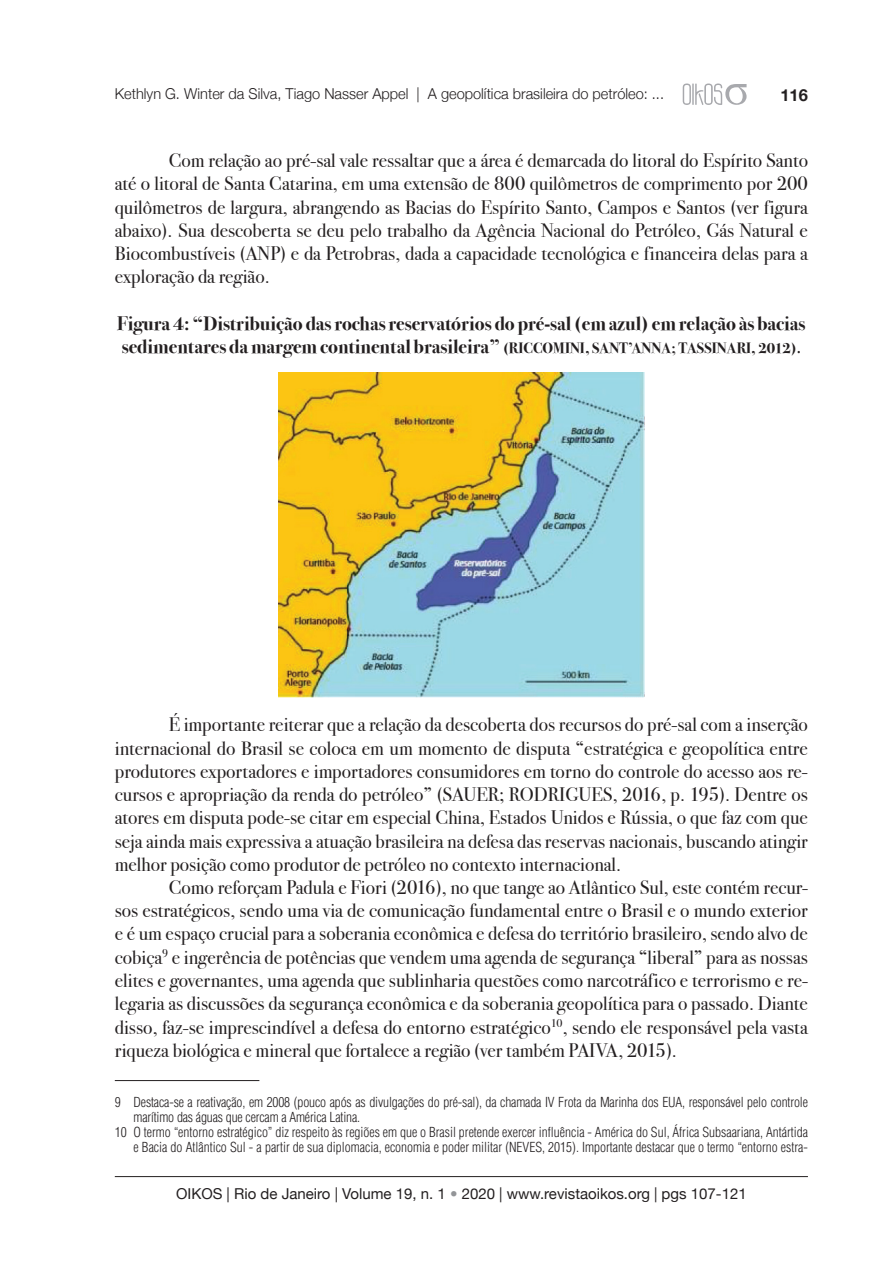
<style>
.page{position:relative;width:893px;height:1263px;background:#fff}
.page>*{position:absolute;margin:0;border:0;box-sizing:border-box;transform-origin:0 0}
.t1{font:19.5px/23.2px "Bodoni Svty Two ITCTT Book";color:#231f20;text-align:justify}
.t2{font:19.5px/23.2px "Bodoni Svty Two ITCTT Bold";color:#231f20}
.t3{font:700 16.5px "Helvetica Neue";color:#231f20}
.t4{font:300 15px "Helvetica Neue";color:#231f20}
.t5{font:15px "Helvetica Neue";color:#231f20}
.t6{font:300 condensed 13.5px/15px "Helvetica";color:#231f20}
.s1{font-size:15px}
.s2{color:#939598}
</style>
<div class="page">
<svg style="left:683px;top:83px;width:64px;height:22px"></svg>
<img style="left:278px;top:372px;width:366px;height:325px">
<hr style="left:115px;top:1080px;width:144px;height:1px;background:#231f20">
<hr style="left:115px;top:1176px;width:693px;height:1px;background:#231f20">
<p class="t4" style="left:115px;top:85px;width:551px">Kethlyn G. Winter da Silva, Tiago Nasser Appel | A geopolítica brasileira do petróleo: ...</p>
<p class="t3" style="left:780px;top:85px;width:29px">116</p>
<p class="t1" style="left:115px;top:149px;width:695px;text-indent:54px">Com relação ao pré-sal vale ressaltar que a área é demarcada do litoral do Espírito Santo até o litoral de Santa Catarina, em uma extensão de 800 quilômetros de comprimento por 200 quilômetros de largura, abrangendo as Bacias do Espírito Santo, Campos e Santos (ver figura abaixo). Sua descoberta se deu pelo trabalho da Agência Nacional do Petróleo, Gás Natural e Biocombustíveis (ANP) e da Petrobras, dada a capacidade tecnológica e financeira delas para a exploração da região.</p>
<p class="t2" style="left:117px;top:312px;width:690px">Figura 4: “Distribuição das rochas reservatórios do pré-sal (em azul) em relação às bacias sedimentares da margem continental brasileira” <span class="s1">(RICCOMINI, SANT’ANNA; TASSINARI, 2012).</span></p>
<p class="t1" style="left:115px;top:713px;width:695px;text-indent:54px">É importante reiterar que a relação da descoberta dos recursos do pré-sal com a inserção internacional do Brasil se coloca em um momento de disputa “estratégica e geopolítica entre produtores exportadores e importadores consumidores em torno do controle do acesso aos re&shy;cursos e apropriação da renda do petróleo” (SAUER; RODRIGUES, 2016, p. 195). Dentre os atores em disputa pode-se citar em especial China, Estados Unidos e Rússia, o que faz com que seja ainda mais expressiva a atuação brasileira na defesa das reservas nacionais, buscando atingir melhor posição como produtor de petróleo no contexto internacional.</p>
<p class="t1" style="left:115px;top:876px;width:695px;text-indent:54px">Como reforçam Padula e Fiori (2016), no que tange ao Atlântico Sul, este contém recur&shy;sos estratégicos, sendo uma via de comunicação fundamental entre o Brasil e o mundo exterior e é um espaço crucial para a soberania econômica e defesa do território brasileiro, sendo alvo de cobiça<sup>9</sup> e ingerência de potências que vendem uma agenda de segurança “liberal” para as nossas elites e governantes, uma agenda que sublinharia questões como narcotráfico e terrorismo e re&shy;legaria as discussões da segurança econômica e da soberania geopolítica para o passado. Diante disso, faz-se imprescindível a defesa do entorno estratégico<sup>10</sup>, sendo ele responsável pela vasta riqueza biológica e mineral que fortalece a região (ver também PAIVA, 2015).</p>
<p class="t6" style="left:134px;top:1095px;width:676px">Destaca-se a reativação, em 2008 (pouco após as divulgações do pré-sal), da chamada IV Frota da Marinha dos EUA, responsável pelo controle marítimo das águas que cercam a América Latina.<br>O termo “entorno estratégico” diz respeito às regiões em que o Brasil pretende exercer influência - América do Sul, África Subsaariana, Antártida e Bacia do Atlântico Sul - a partir de sua diplomacia, economia e poder militar (NEVES, 2015). Importante destacar que o termo “entorno estra-</p>
<p class="t6" style="left:115px;top:1095px;width:7px">9</p>
<p class="t6" style="left:115px;top:1125px;width:13px">10</p>
<p class="t5" style="left:176px;top:1185px;width:572px">OIKOS | Rio de Janeiro | Volume 19, n. 1 <span class="s2">•</span> 2020 | www.revistaoikos.org | pgs 107-121</p>
</div>
